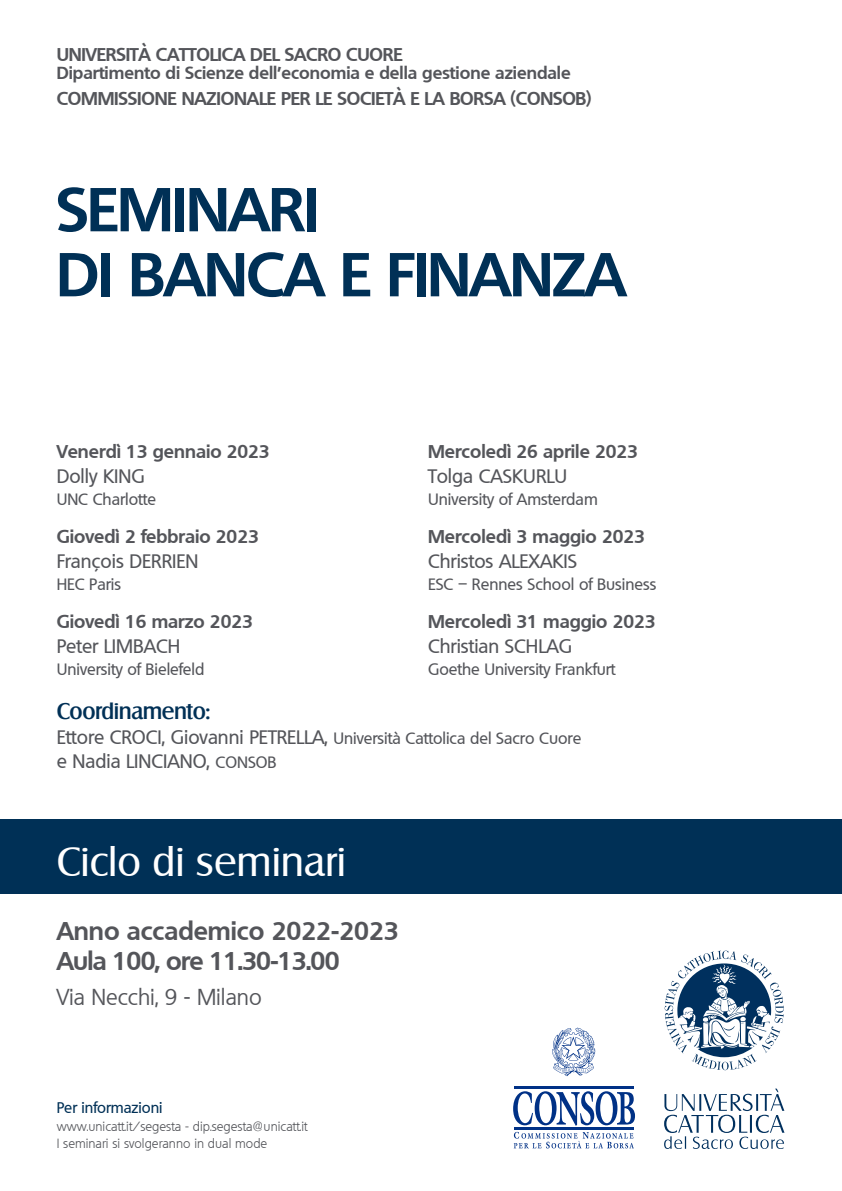
<style>
.page{position:relative;width:842px;height:1191px;background:#fff}
.page>*{position:absolute;margin:0;border:0;box-sizing:border-box;transform-origin:0 0}
.Titolo{font:700 60px/65px "Quebec";letter-spacing:-.015em;color:#003056}
.Evento{font:40px "Salzburg";color:#fff}
.Data{font:700 25px "Quebec";color:#54555a}
.Aula-ora{font:700 25px "Quebec";letter-spacing:-.03em;color:#54555a}
.Luogo{font:22px "Quebec";color:#54555a}
.Titolo_3{font:500 22px "Salzburg";letter-spacing:-.02em;color:#003056}
.professore{font:500 19px "Quebec";color:#54555a}
.ora{font:700 18px "Quebec";color:#54555a}
.Uni{font:700 18px "Quebec";letter-spacing:-.01em;color:#54555a}
.Fac-Dip{font:700 17px "Quebec";color:#54555a}
.professore-2{font:500 16px "Quebec";color:#54555a}
.info_tit{font:500 15px "Quebec";color:#003056}
.info{font:300 13px "Quebec";color:#54555a}
.s1{font-size:19px}
.s2{font-size:16px}
</style>
<div class="page">
<div style="left:0;top:819px;width:842px;height:75px;background:#003056"></div>
<svg style="left:664px;top:950px;width:120px;height:120px"></svg>
<svg style="left:664px;top:1088px;width:120px;height:61px"></svg>
<svg style="left:552px;top:1027px;width:43px;height:49px"></svg>
<svg style="left:513px;top:1091px;width:122px;height:34px"></svg>
<svg style="left:514px;top:1131px;width:120px;height:17px"></svg>
<hr style="left:514px;top:1086px;width:120px;height:3px;background:#003186">
<hr style="left:514px;top:1127px;width:120px;height:2px;background:#003186">
<p class="Uni" style="left:57px;top:43px;width:348px">UNIVERSITÀ CATTOLICA DEL SACRO CUORE</p>
<p class="Fac-Dip" style="left:57px;top:62px;width:515px">Dipartimento di Scienze dell’economia e della gestione aziendale</p>
<p class="Uni" style="left:57px;top:86px;width:536px">COMMISSIONE NAZIONALE PER LE SOCIETÀ E LA BORSA (CONSOB)</p>
<p class="Titolo" style="left:57px;top:175px;width:571px">SEMINARI<br>DI BANCA E FINANZA</p>
<p class="ora" style="left:57px;top:439px;width:214px">Venerdì 13 gennaio 2023</p>
<p class="professore" style="left:57px;top:463px;width:90px">Dolly KING</p>
<p class="professore-2" style="left:57px;top:488px;width:101px">UNC Charlotte</p>
<p class="ora" style="left:57px;top:524px;width:204px">Giovedì 2 febbraio 2023</p>
<p class="professore" style="left:57px;top:548px;width:143px">François DERRIEN</p>
<p class="professore-2" style="left:57px;top:573px;width:66px">HEC Paris</p>
<p class="ora" style="left:57px;top:609px;width:198px">Giovedì 16 marzo 2023</p>
<p class="professore" style="left:57px;top:633px;width:125px">Peter LIMBACH</p>
<p class="professore-2" style="left:57px;top:658px;width:149px">University of Bielefeld</p>
<p class="ora" style="left:428px;top:439px;width:211px">Mercoledì 26 aprile 2023</p>
<p class="professore" style="left:428px;top:463px;width:140px">Tolga CASKURLU</p>
<p class="professore-2" style="left:428px;top:488px;width:171px">University of Amsterdam</p>
<p class="ora" style="left:428px;top:524px;width:218px">Mercoledì 3 maggio 2023</p>
<p class="professore" style="left:428px;top:548px;width:151px">Christos ALEXAKIS</p>
<p class="professore-2" style="left:428px;top:573px;width:230px">ESC – Rennes School of Business</p>
<p class="ora" style="left:428px;top:609px;width:229px">Mercoledì 31 maggio 2023</p>
<p class="professore" style="left:428px;top:633px;width:146px">Christian SCHLAG</p>
<p class="professore-2" style="left:428px;top:658px;width:189px">Goethe University Frankfurt</p>
<p class="Titolo_3" style="left:57px;top:697px;width:155px">Coordinamento:</p>
<p class="professore-2" style="left:57px;top:727px;width:526px"><span class="s1">Ettore CROCI, Giovanni PETRELLA,</span> Università Cattolica del Sacro Cuore</p>
<p class="professore" style="left:57px;top:749px;width:221px">e Nadia LINCIANO, <span class="s2">CONSOB</span></p>
<p class="Evento" style="left:57px;top:837px;width:291px">Ciclo di seminari</p>
<p class="Data" style="left:57px;top:914px;width:344px">Anno accademico 2022-2023</p>
<p class="Aula-ora" style="left:57px;top:944px;width:284px">Aula 100, ore 11.30-13.00</p>
<p class="Luogo" style="left:57px;top:983px;width:207px">Via Necchi, 9 - Milano</p>
<p class="info_tit" style="left:57px;top:1097px;width:107px">Per informazioni</p>
<p class="info" style="left:57px;top:1117px;width:252px">www.unicatt.it/segesta - dip.segesta@unicatt.it</p>
<p class="info" style="left:57px;top:1135px;width:212px">I seminari si svolgeranno in dual mode</p>
</div>
